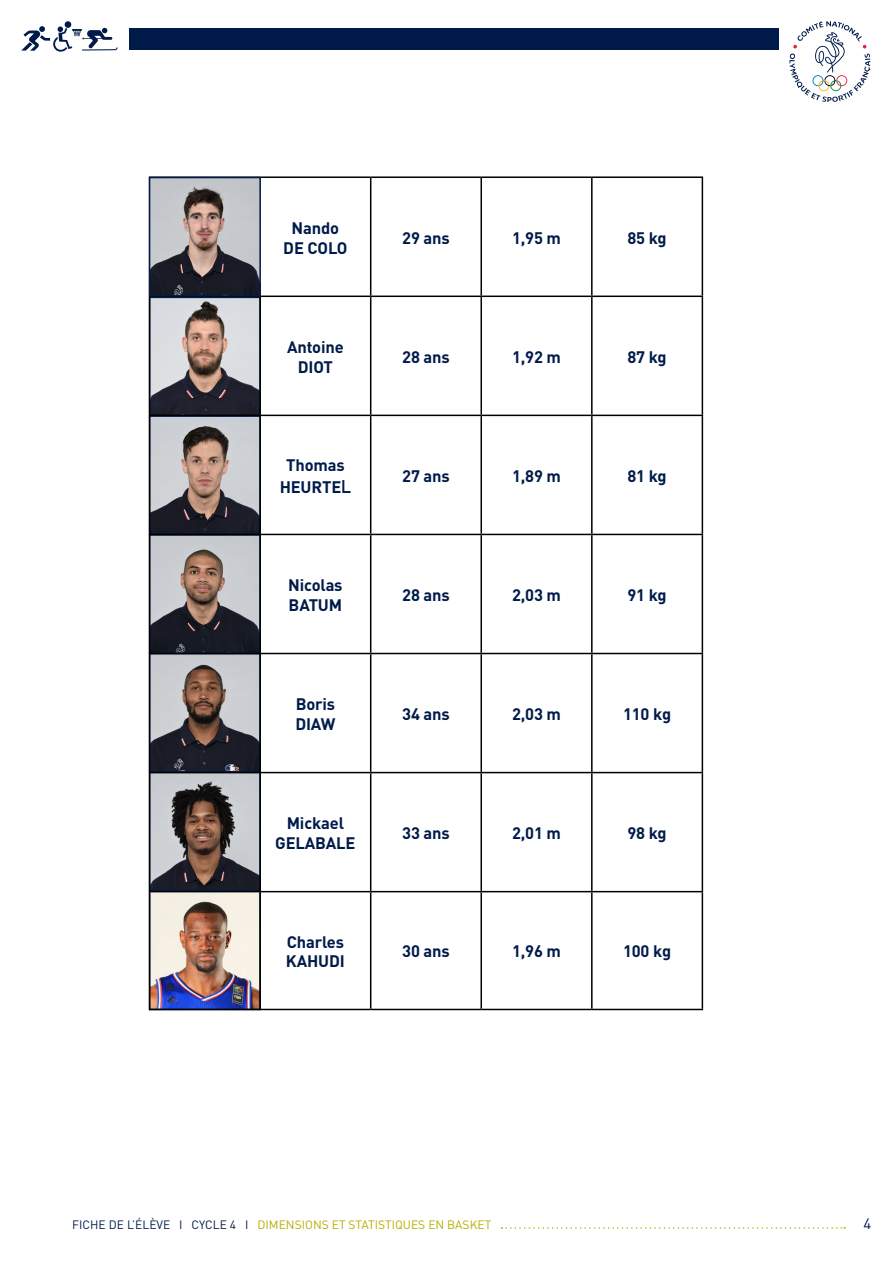
<style>
.page{position:relative;width:893px;height:1263px;background:#fff}
.page>*{position:absolute;margin:0;border:0;box-sizing:border-box;transform-origin:0 0}
.t1{font:700 16.5px/19.8px "DIN";letter-spacing:-.01em;color:#001b4a;text-align:center}
.t2{font:15px "DIN";color:#001b4a}
.t3{font:12px "DIN";color:#b6af00}
.s1{font-family:"DIN Alternate";font-size:18px}
.s2{color:#001b4a}
</style>
<div class="page">
<div style="left:65px;top:21px;width:6px;height:7px;background:#001b4a;border-radius:50%"></div>
<svg style="left:21px;top:26px;width:97px;height:26px"></svg>
<div style="left:130px;top:29px;width:649px;height:21px;background:#001b4a"></div>
<svg style="left:789px;top:21px;width:81px;height:81px"></svg>
<img style="left:152px;top:300px;width:106px;height:707px">
<div style="left:149px;top:297px;width:112px;height:119px;border:2px solid #001b4a"></div>
<div style="left:149px;top:534px;width:112px;height:120px;border:2px solid #001b4a"></div>
<div style="left:149px;top:415px;width:112px;height:120px;border:2px solid #001b4a"></div>
<div style="left:149px;top:653px;width:112px;height:120px;border:2px solid #001b4a"></div>
<div style="left:149px;top:772px;width:112px;height:119px;border:2px solid #001b4a"></div>
<div style="left:149px;top:890px;width:112px;height:120px;border:2px solid #001b4a"></div>
<hr style="left:149px;top:176px;width:111px;height:2px;background:#000">
<hr style="left:260px;top:176px;width:111px;height:2px;background:#000">
<hr style="left:371px;top:176px;width:110px;height:2px;background:#000">
<hr style="left:370px;top:178px;width:1px;height:118px;background:#000">
<hr style="left:481px;top:176px;width:111px;height:2px;background:#000">
<hr style="left:480px;top:178px;width:2px;height:118px;background:#000">
<hr style="left:592px;top:176px;width:111px;height:2px;background:#000">
<hr style="left:591px;top:178px;width:2px;height:118px;background:#000">
<hr style="left:702px;top:178px;width:1px;height:118px;background:#000">
<hr style="left:149px;top:297px;width:1px;height:118px;background:#000">
<hr style="left:260px;top:296px;width:111px;height:1px;background:#000">
<hr style="left:259px;top:297px;width:2px;height:118px;background:#000">
<hr style="left:371px;top:296px;width:110px;height:1px;background:#000">
<hr style="left:370px;top:297px;width:1px;height:118px;background:#000">
<hr style="left:481px;top:296px;width:111px;height:1px;background:#000">
<hr style="left:480px;top:297px;width:2px;height:118px;background:#000">
<hr style="left:592px;top:296px;width:111px;height:1px;background:#000">
<hr style="left:591px;top:297px;width:2px;height:118px;background:#000">
<hr style="left:702px;top:297px;width:1px;height:118px;background:#000">
<hr style="left:149px;top:415px;width:111px;height:1px;background:#000">
<hr style="left:149px;top:416px;width:1px;height:118px;background:#000">
<hr style="left:260px;top:415px;width:111px;height:1px;background:#000">
<hr style="left:259px;top:416px;width:2px;height:118px;background:#000">
<hr style="left:371px;top:415px;width:110px;height:1px;background:#000">
<hr style="left:370px;top:416px;width:1px;height:118px;background:#000">
<hr style="left:481px;top:415px;width:111px;height:1px;background:#000">
<hr style="left:480px;top:416px;width:2px;height:118px;background:#000">
<hr style="left:592px;top:415px;width:111px;height:1px;background:#000">
<hr style="left:591px;top:416px;width:2px;height:118px;background:#000">
<hr style="left:702px;top:416px;width:1px;height:118px;background:#000">
<hr style="left:149px;top:534px;width:111px;height:1px;background:#000">
<hr style="left:149px;top:535px;width:1px;height:118px;background:#000">
<hr style="left:260px;top:534px;width:111px;height:1px;background:#000">
<hr style="left:259px;top:535px;width:2px;height:118px;background:#000">
<hr style="left:371px;top:534px;width:110px;height:1px;background:#000">
<hr style="left:370px;top:535px;width:1px;height:118px;background:#000">
<hr style="left:481px;top:534px;width:111px;height:1px;background:#000">
<hr style="left:480px;top:535px;width:2px;height:118px;background:#000">
<hr style="left:592px;top:534px;width:111px;height:1px;background:#000">
<hr style="left:591px;top:535px;width:2px;height:118px;background:#000">
<hr style="left:702px;top:535px;width:1px;height:118px;background:#000">
<hr style="left:149px;top:653px;width:111px;height:1px;background:#000">
<hr style="left:149px;top:654px;width:1px;height:118px;background:#000">
<hr style="left:260px;top:653px;width:111px;height:1px;background:#000">
<hr style="left:259px;top:654px;width:2px;height:118px;background:#000">
<hr style="left:371px;top:653px;width:110px;height:1px;background:#000">
<hr style="left:370px;top:654px;width:1px;height:118px;background:#000">
<hr style="left:481px;top:653px;width:111px;height:1px;background:#000">
<hr style="left:480px;top:654px;width:2px;height:118px;background:#000">
<hr style="left:592px;top:653px;width:111px;height:1px;background:#000">
<hr style="left:591px;top:654px;width:2px;height:118px;background:#000">
<hr style="left:702px;top:654px;width:1px;height:118px;background:#000">
<hr style="left:149px;top:772px;width:111px;height:1px;background:#000">
<hr style="left:149px;top:773px;width:1px;height:118px;background:#000">
<hr style="left:260px;top:772px;width:111px;height:1px;background:#000">
<hr style="left:259px;top:773px;width:2px;height:118px;background:#000">
<hr style="left:371px;top:772px;width:110px;height:1px;background:#000">
<hr style="left:370px;top:773px;width:1px;height:118px;background:#000">
<hr style="left:481px;top:772px;width:111px;height:1px;background:#000">
<hr style="left:480px;top:773px;width:2px;height:118px;background:#000">
<hr style="left:592px;top:772px;width:111px;height:1px;background:#000">
<hr style="left:591px;top:773px;width:2px;height:118px;background:#000">
<hr style="left:702px;top:773px;width:1px;height:118px;background:#000">
<hr style="left:149px;top:891px;width:111px;height:1px;background:#000">
<hr style="left:149px;top:892px;width:1px;height:117px;background:#000">
<hr style="left:260px;top:891px;width:111px;height:1px;background:#000">
<hr style="left:259px;top:892px;width:2px;height:117px;background:#000">
<hr style="left:371px;top:891px;width:110px;height:1px;background:#000">
<hr style="left:370px;top:892px;width:1px;height:117px;background:#000">
<hr style="left:481px;top:891px;width:111px;height:1px;background:#000">
<hr style="left:480px;top:892px;width:2px;height:117px;background:#000">
<hr style="left:592px;top:891px;width:111px;height:1px;background:#000">
<hr style="left:591px;top:892px;width:2px;height:117px;background:#000">
<hr style="left:702px;top:892px;width:1px;height:117px;background:#000">
<hr style="left:149px;top:1009px;width:111px;height:1px;background:#000">
<hr style="left:260px;top:1009px;width:111px;height:1px;background:#000">
<hr style="left:371px;top:1009px;width:110px;height:1px;background:#000">
<hr style="left:481px;top:1009px;width:111px;height:1px;background:#000">
<hr style="left:592px;top:1009px;width:111px;height:1px;background:#000">
<img style="left:152px;top:180px;width:106px;height:114px">
<div style="left:149px;top:177px;width:112px;height:120px;border:2px solid #001b4a"></div>
<svg style="left:501px;top:1227px;width:344px;height:2px"></svg>
<p class="t1" style="left:283px;top:217px;width:66px">Nando<br>DE COLO</p>
<p class="t1" style="left:402px;top:227px;width:49px">29 ans</p>
<p class="t1" style="left:512px;top:227px;width:50px">1,95 m</p>
<p class="t1" style="left:627px;top:227px;width:41px">85 kg</p>
<p class="t1" style="left:287px;top:336px;width:58px">Antoine<br>DIOT</p>
<p class="t1" style="left:402px;top:346px;width:49px">28 ans</p>
<p class="t1" style="left:512px;top:346px;width:50px">1,92 m</p>
<p class="t1" style="left:627px;top:346px;width:41px">87 kg</p>
<p class="t1" style="left:280px;top:453px;width:73px;line-height:21.6px">Thomas<br>HEURTE<span class="s1">L</span></p>
<p class="t1" style="left:402px;top:465px;width:49px">27 ans</p>
<p class="t1" style="left:512px;top:465px;width:50px">1,89 m</p>
<p class="t1" style="left:627px;top:465px;width:41px">81 kg</p>
<p class="t1" style="left:288px;top:574px;width:56px;text-align:left">Nicolas<br>BATUM</p>
<p class="t1" style="left:402px;top:584px;width:49px">28 ans</p>
<p class="t1" style="left:512px;top:584px;width:50px">2,03 m</p>
<p class="t1" style="left:627px;top:584px;width:41px">91 kg</p>
<p class="t1" style="left:295px;top:693px;width:42px;text-align:left">Boris<br>DIAW</p>
<p class="t1" style="left:402px;top:703px;width:49px">34 ans</p>
<p class="t1" style="left:512px;top:703px;width:50px">2,03 m</p>
<p class="t1" style="left:623px;top:703px;width:50px">110 kg</p>
<p class="t1" style="left:275px;top:812px;width:82px">Mickael<br>GELABALE</p>
<p class="t1" style="left:402px;top:822px;width:49px">33 ans</p>
<p class="t1" style="left:512px;top:822px;width:50px">2,01 m</p>
<p class="t1" style="left:627px;top:822px;width:41px">98 kg</p>
<p class="t1" style="left:286px;top:931px;width:60px;text-align:left">Charles<br>KAHUDI</p>
<p class="t1" style="left:402px;top:941px;width:49px">30 ans</p>
<p class="t1" style="left:512px;top:941px;width:50px">1,96 m</p>
<p class="t1" style="left:623px;top:941px;width:50px">100 kg</p>
<p class="t3" style="left:72px;top:1217px;width:420px"><span class="s2">FICHE DE L’ÉLÈVE I CYCLE 4 I</span> DIMENSIONS ET STATISTIQUES EN BASKET</p>
<p class="t2" style="left:863px;top:1214px;width:9px">4</p>
</div>
